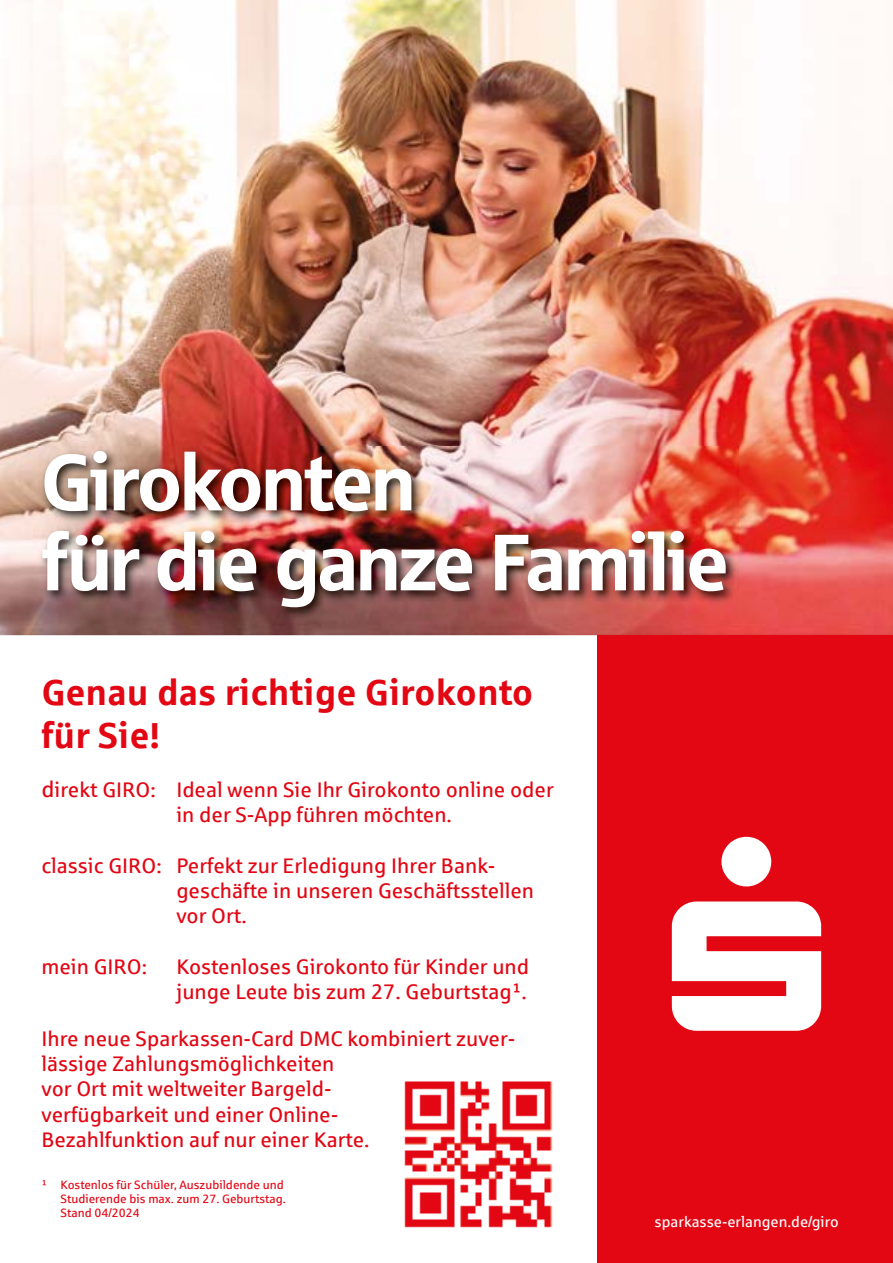
<style>
.page{position:relative;width:893px;height:1263px;background:#fff}
.page>*{position:absolute;margin:0;border:0;box-sizing:border-box;transform-origin:0 0}
.t1{font:79.95px/79.9px "Sparkasse Head";letter-spacing:-.015em;color:#fff}
.t2{font:700 36.15px/43.5px "Sparkasse Rg";color:#e30613}
.t3{font:21.15px/25.3px "Sparkasse Rg";color:#e30613}
.t4{font:15.15px "Sparkasse Rg";color:#fff}
.t5{font:12px/14.5px "Sparkasse Rg";color:#e30613}
.s1{font-size:22.35px}
</style>
<div class="page">
<img style="left:0;top:0;width:893px;height:635px">
<img style="left:38px;top:447px;width:700px;height:173px">
<div style="left:597px;top:635px;width:296px;height:628px;background:#e30613"></div>
<svg style="left:672px;top:837px;width:149px;height:194px"></svg>
<img style="left:404px;top:1081px;width:149px;height:147px">
<h1 class="t1" style="left:41px;top:439px;width:688px">Girokonten<br>für die ganze Familie</h1>
<h2 class="t2" style="left:41px;top:669px;width:494px">Genau das richtige Girokonto für Sie!</h2>
<p class="t3" style="left:176px;top:776px;width:379px;text-indent:-135px"><span class="s1">d</span>irekt GIRO: Ideal wenn Sie Ihr Girokonto online oder in der S-App führen möchten.</p>
<p class="t3" style="left:176px;top:852px;width:359px;text-indent:-135px">classic GIRO: Perfekt zur Erledigung Ihrer Bank&shy;geschäfte in unseren Geschäftsstellen vor Ort.</p>
<p class="t3" style="left:41px;top:953px;width:107px">mein GIRO:</p>
<p class="t3" style="left:176px;top:953px;width:354px">Kostenloses Girokonto für Kinder und junge Leute bis zum 27. Geburtstag¹.</p>
<p class="t3" style="left:41px;top:1025px;width:475px">Ihre neue Sparkassen-Card DMC kombiniert zuver&shy;lässige Zahlungsmöglichkeiten<br>vor Ort mit weltweiter Bargeld-<br>verfügbarkeit und einer Online-<br>Bezahlfunk tion auf nur einer Karte.</p>
<p class="t5" style="left:60px;top:1177px;width:227px;text-indent:-19px">¹ Kostenlos für Schüler, Auszubildende und<br>Studierende bis max. zum 27. Geburtstag.<br>Stand 04/2024</p>
<p class="t4" style="left:655px;top:1212px;width:186px">sparkasse-erlangen.de/giro</p>
</div>
